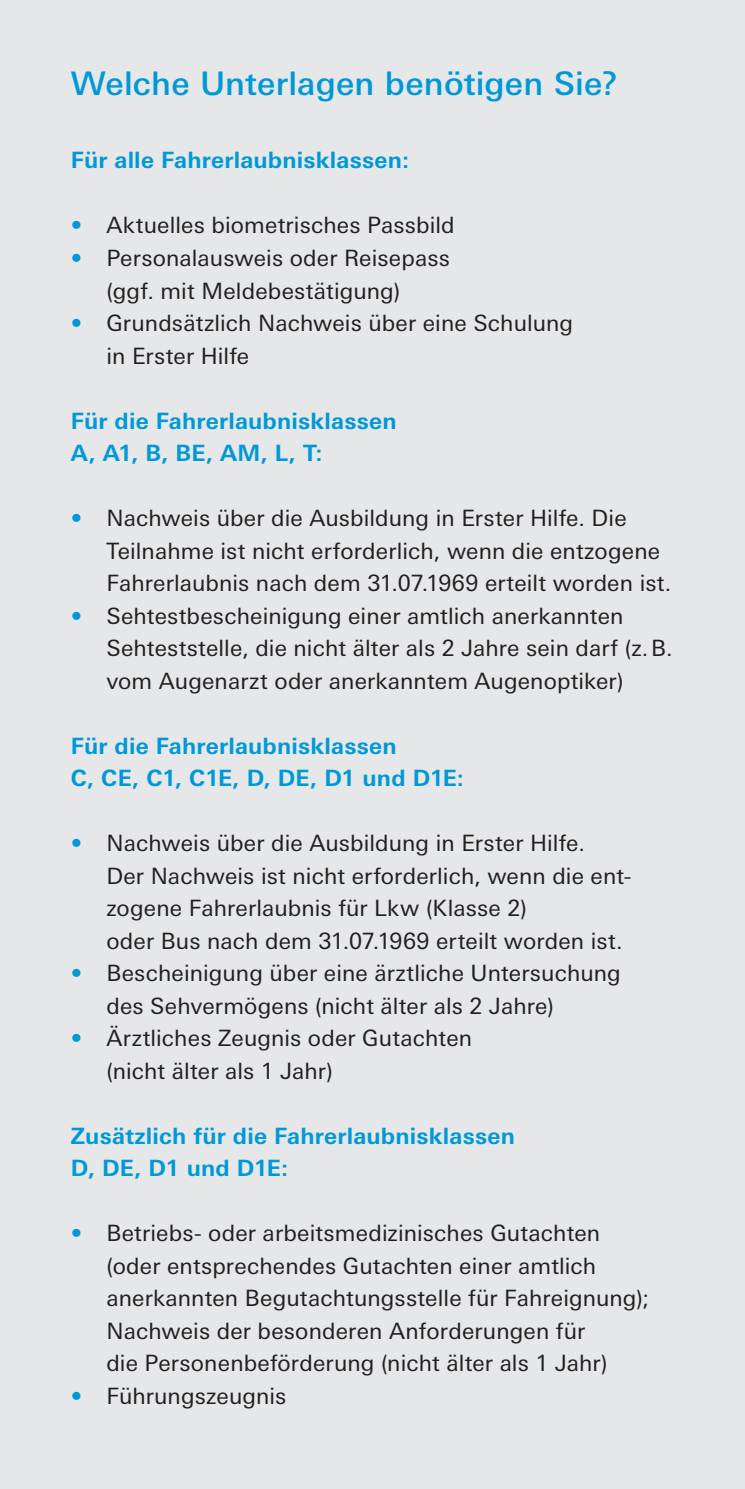
<style>
.page{position:relative;width:745px;height:1489px;background:#fff}
.page>*{position:absolute;margin:0;border:0;box-sizing:border-box;transform-origin:0 0}
.t1{font:500 32.5px "Univers Next Pro";letter-spacing:.005em;color:#0099d5}
.t2{font:22.5px/32.5px "Univers Next Pro";letter-spacing:.005em;color:#231f20}
.t3{font:700 22.5px/32.5px "Univers Next Pro";letter-spacing:.005em;color:#0099d5}
.s1{font-weight:700;color:#0099d5}
</style>
<div class="page">
<div style="left:0;top:0;width:744px;height:1488px;background:#e6e7e9"></div>
<h1 class="t1" style="left:71px;top:65px;width:548px">Welche Unterlagen benötigen Sie?</h1>
<p class="t3" style="left:71px;top:144px;width:339px">Für alle Fahrerlaubnisklassen:</p>
<p class="t2" style="left:71px;top:209px;width:385px"><span class="s1">•</span> Aktuelles biometrisches Passbild</p>
<p class="t2" style="left:106px;top:242px;width:345px;text-indent:-35px"><span class="s1">•</span> Personalausweis oder Reisepass (ggf. mit Meldebestätigung)</p>
<p class="t2" style="left:106px;top:307px;width:468px;text-indent:-35px"><span class="s1">•</span> Grundsätzlich Nachweis über eine Schulung in Erster Hilfe</p>
<p class="t3" style="left:71px;top:404px;width:327px">Für die Fahrerlaubnisklassen<br>A, A1, B, BE, AM, L, T:</p>
<p class="t2" style="left:106px;top:502px;width:566px;text-indent:-35px"><span class="s1">•</span> Nachweis über die Ausbildung in Erster Hilfe. Die<br>Teilnahme ist nicht erforderlich, wenn die entzogene<br>Fahrerlaubnis nach dem 31.07.1969 erteilt worden ist.</p>
<p class="t2" style="left:106px;top:599px;width:567px;text-indent:-35px"><span class="s1">•</span> Sehtestbescheinigung einer amtlich anerkannten<br>Sehteststelle, die nicht älter als 2 Jahre sein darf (z. B. vom Augenarzt oder anerkanntem Augenoptiker)</p>
<p class="t3" style="left:71px;top:729px;width:394px">Für die Fahrerlaubnisklassen<br>C, CE, C1, C1E, D, DE, D1 und D1E:</p>
<p class="t2" style="left:106px;top:827px;width:526px;text-indent:-35px"><span class="s1">•</span> Nachweis über die Ausbildung in Erster Hilfe.<br>Der Nachweis ist nicht erforderlich, wenn die ent&shy;zogene Fahrerlaubnis für Lkw (Klasse 2)<br>oder Bus nach dem 31.07.1969 erteilt worden ist.</p>
<p class="t2" style="left:106px;top:957px;width:515px;text-indent:-35px"><span class="s1">•</span> Bescheinigung über eine ärztliche Untersuchung des Sehvermögens (nicht älter als 2 Jahre)</p>
<p class="t2" style="left:106px;top:1022px;width:367px;text-indent:-35px"><span class="s1">•</span> Ärztliches Zeugnis oder Gutachten (nicht älter als 1 Jahr)</p>
<p class="t3" style="left:71px;top:1119px;width:445px">Zusätzlich für die Fahrerlaubnisklassen<br>D, DE, D1 und D1E:</p>
<p class="t2" style="left:106px;top:1216px;width:543px;text-indent:-35px"><span class="s1">•</span> Betriebs- oder arbeitsmedizinisches Gutachten (oder entsprechendes Gutachten einer amtlich anerkannten Begutachtungsstelle für Fahreignung); Nachweis der besonderen Anforderungen für<br>die Personenbeförderung (nicht älter als 1 Jahr)</p>
<p class="t2" style="left:71px;top:1379px;width:217px"><span class="s1">•</span> Führungszeugnis</p>
</div>
